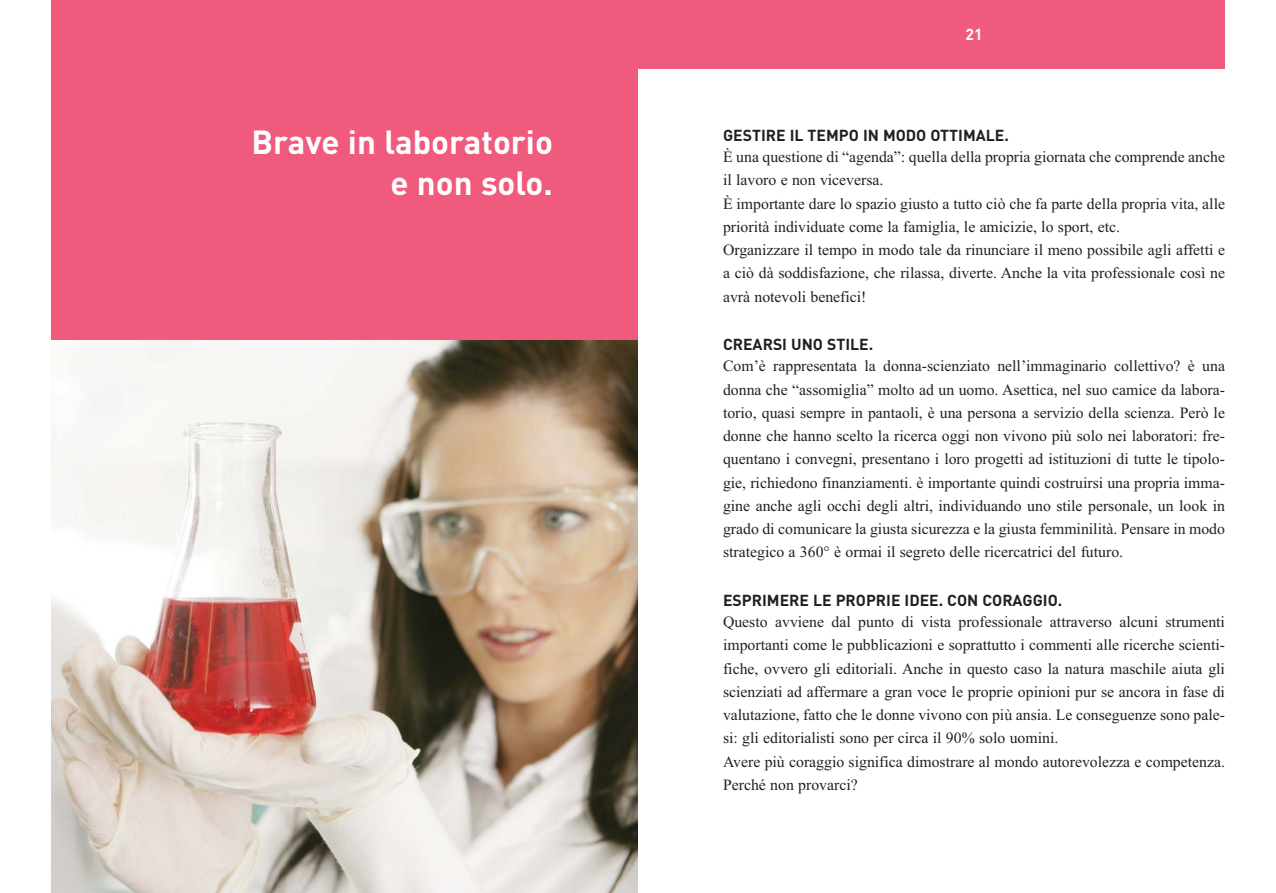
<style>
.page{position:relative;width:1276px;height:893px;background:#fff}
.page>*{position:absolute;margin:0;border:0;box-sizing:border-box;transform-origin:0 0}
.t1{font:700 33px/40.5px "DIN";color:#fff;text-align:right}
.t2{font:15.75px/23.2px "Times New Roman";color:#231f20}
.t3{font:700 15.75px "DIN";color:#231f20}
.t4{font:700 15.75px "DIN";color:#fff}
</style>
<div class="page">
<div style="left:638px;top:0;width:587px;height:68px;background:#f05a7d"></div>
<div style="left:51px;top:0;width:587px;height:893px;background:#f05a7d"></div>
<img style="left:51px;top:341px;width:587px;height:552px">
<h1 class="t1" style="left:251px;top:125px;width:303px">Brave in laboratorio e non solo.</h1>
<p class="t4" style="left:965px;top:29px;width:19px">21</p>
<p class="t3" style="left:723px;top:129px;width:287px">GESTIRE IL TEMPO IN MODO OTTIMALE.</p>
<p class="t2" style="left:723px;top:147px;width:503px">È una questione di “agenda”: quella della propria giornata che comprende anche il lavoro e non viceversa.<br>È importante dare lo spazio giusto a tutto ciò che fa parte della propria vita, alle priorità individuate come la famiglia, le amicizie, lo sport, etc.<br>Organizzare il tempo in modo tale da rinunciare il meno possibile agli affetti e a ciò dà soddisfazione, che rilassa, diverte. Anche la vita professionale così ne avrà notevoli benefici!</p>
<p class="t3" style="left:723px;top:339px;width:152px">CREARSI UNO STILE.</p>
<p class="t2" style="left:723px;top:356px;width:503px;text-align:justify">Com’è rappresentata la donna-scienziato nell’immaginario collettivo? è una donna che “assomiglia” molto ad un uomo. Asettica, nel suo camice da labora&shy;torio, quasi sempre in pantaoli, è una persona a servizio della scienza. Però le donne che hanno scelto la ricerca oggi non vivono più solo nei laboratori: fre&shy;quentano i convegni, presentano i loro progetti ad istituzioni di tutte le tipolo&shy;gie, richiedono finanziamenti. è importante quindi costruirsi una propria imma&shy;gine anche agli occhi degli altri, individuando uno stile personale, un look in grado di comunicare la giusta sicurezza e la giusta femminilità. Pensare in modo strategico a 360° è ormai il segreto delle ricercatrici del futuro.</p>
<p class="t3" style="left:723px;top:594px;width:341px">ESPRIMERE LE PROPRIE IDEE. CON CORAGGIO.</p>
<p class="t2" style="left:723px;top:612px;width:503px">Questo avviene dal punto di vista professionale attraverso alcuni strumenti importanti come le pubblicazioni e soprattutto i commenti alle ricerche scienti&shy;fiche, ovvero gli editoriali. Anche in questo caso la natura maschile aiuta gli scienziati ad affermare a gran voce le proprie opinioni pur se ancora in fase di valutazione, fatto che le donne vivono con più ansia. Le conseguenze sono pale&shy;si: gli editorialisti sono per circa il 90% solo uomini.<br>Avere più coraggio significa dimostrare al mondo autorevolezza e competenza.<br>Perché non provarci?</p>
</div>
